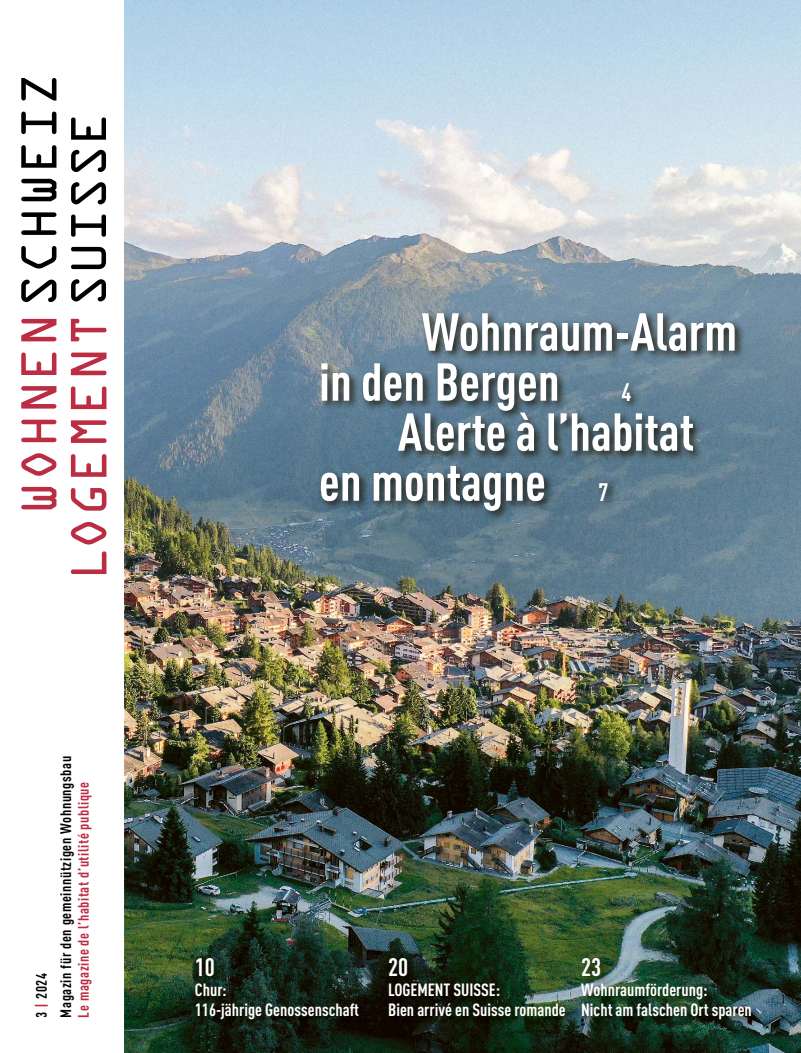
<style>
.page{position:relative;width:801px;height:1053px;background:#fff}
.page>*{position:absolute;margin:0;border:0;box-sizing:border-box;transform-origin:0 0}
.t1{font:700 condensed 52.5px/50px "DIN Pro";color:#fff}
.t2{font:700 condensed 25px "DIN Pro";color:#fff}
.t3{font:700 condensed 17.5px/20px "DIN Pro";color:#fff}
.t4{font:700 condensed 15px/24.6px "DIN Pro";letter-spacing:.04em;color:#000}
.t5{font:700 condensed 15px "DIN Pro";letter-spacing:.04em;color:#bb2d43}
.s1{color:#bb2d43}
.s2{font-size:25px}
</style>
<div class="page">
<svg style="left:21px;top:487px;width:35px;height:22px"></svg>
<svg style="left:21px;top:453px;width:35px;height:23px"></svg>
<svg style="left:21px;top:419px;width:35px;height:23px"></svg>
<svg style="left:21px;top:386px;width:35px;height:22px"></svg>
<svg style="left:21px;top:352px;width:35px;height:23px"></svg>
<svg style="left:21px;top:319px;width:35px;height:22px"></svg>
<svg style="left:21px;top:279px;width:35px;height:23px"></svg>
<svg style="left:21px;top:246px;width:35px;height:22px"></svg>
<svg style="left:21px;top:212px;width:35px;height:23px"></svg>
<svg style="left:21px;top:179px;width:35px;height:22px"></svg>
<svg style="left:21px;top:145px;width:35px;height:23px"></svg>
<svg style="left:21px;top:112px;width:35px;height:22px"></svg>
<svg style="left:21px;top:78px;width:35px;height:22px"></svg>
<svg style="left:71px;top:551px;width:35px;height:23px"></svg>
<svg style="left:71px;top:522px;width:35px;height:22px"></svg>
<svg style="left:71px;top:488px;width:35px;height:22px"></svg>
<svg style="left:71px;top:454px;width:35px;height:23px"></svg>
<svg style="left:71px;top:420px;width:35px;height:23px"></svg>
<svg style="left:71px;top:386px;width:35px;height:23px"></svg>
<svg style="left:71px;top:352px;width:35px;height:23px"></svg>
<svg style="left:71px;top:319px;width:35px;height:22px"></svg>
<svg style="left:71px;top:279px;width:35px;height:22px"></svg>
<svg style="left:71px;top:247px;width:35px;height:22px"></svg>
<svg style="left:71px;top:214px;width:35px;height:23px"></svg>
<svg style="left:71px;top:182px;width:35px;height:22px"></svg>
<svg style="left:71px;top:150px;width:35px;height:22px"></svg>
<svg style="left:71px;top:117px;width:35px;height:23px"></svg>
<img style="left:124px;top:0;width:677px;height:263px">
<img style="left:124px;top:263px;width:211px;height:702px">
<img style="left:335px;top:263px;width:466px;height:87px">
<img style="left:716px;top:350px;width:85px;height:615px">
<img style="left:335px;top:521px;width:381px;height:434px">
<img style="left:124px;top:965px;width:84px;height:87px">
<img style="left:759px;top:965px;width:42px;height:87px">
<img style="left:208px;top:1029px;width:551px;height:23px">
<img style="left:192px;top:955px;width:569px;height:74px">
<img style="left:317px;top:310px;width:428px;height:211px">
<p class="t4" style="left:30px;top:1017px;width:263px;rotate:-90deg">3 <span class="s1">|</span> 2024<br>Magazin für den gemeinnützigen Wohnungsbau</p>
<p class="t5" style="left:77px;top:1017px;width:237px;rotate:-90deg">Le magazine de l’habitat d’utilité publique</p>
<h1 class="t1" style="left:319px;top:310px;width:420px;text-indent:103px">Wohnraum-Alarm in den Bergen <span class="s2">4</span></h1>
<h1 class="t1" style="left:319px;top:410px;width:377px;text-indent:79px">Alerte à l’habitat en montagne <span class="s2">7</span></h1>
<h2 class="t2" style="left:195px;top:956px;width:22px">10</h2>
<p class="t3" style="left:195px;top:981px;width:166px">Chur:<br>116-jährige Genossenschaft</p>
<h2 class="t2" style="left:388px;top:956px;width:22px">20</h2>
<p class="t3" style="left:388px;top:981px;width:179px">LOGEMENT SUISSE:<br>Bien arrivé en Suisse romande</p>
<h2 class="t2" style="left:581px;top:956px;width:22px">23</h2>
<p class="t3" style="left:581px;top:981px;width:172px">Wohnraumförderung:<br>Nicht am falschen Ort sparen</p>
</div>
